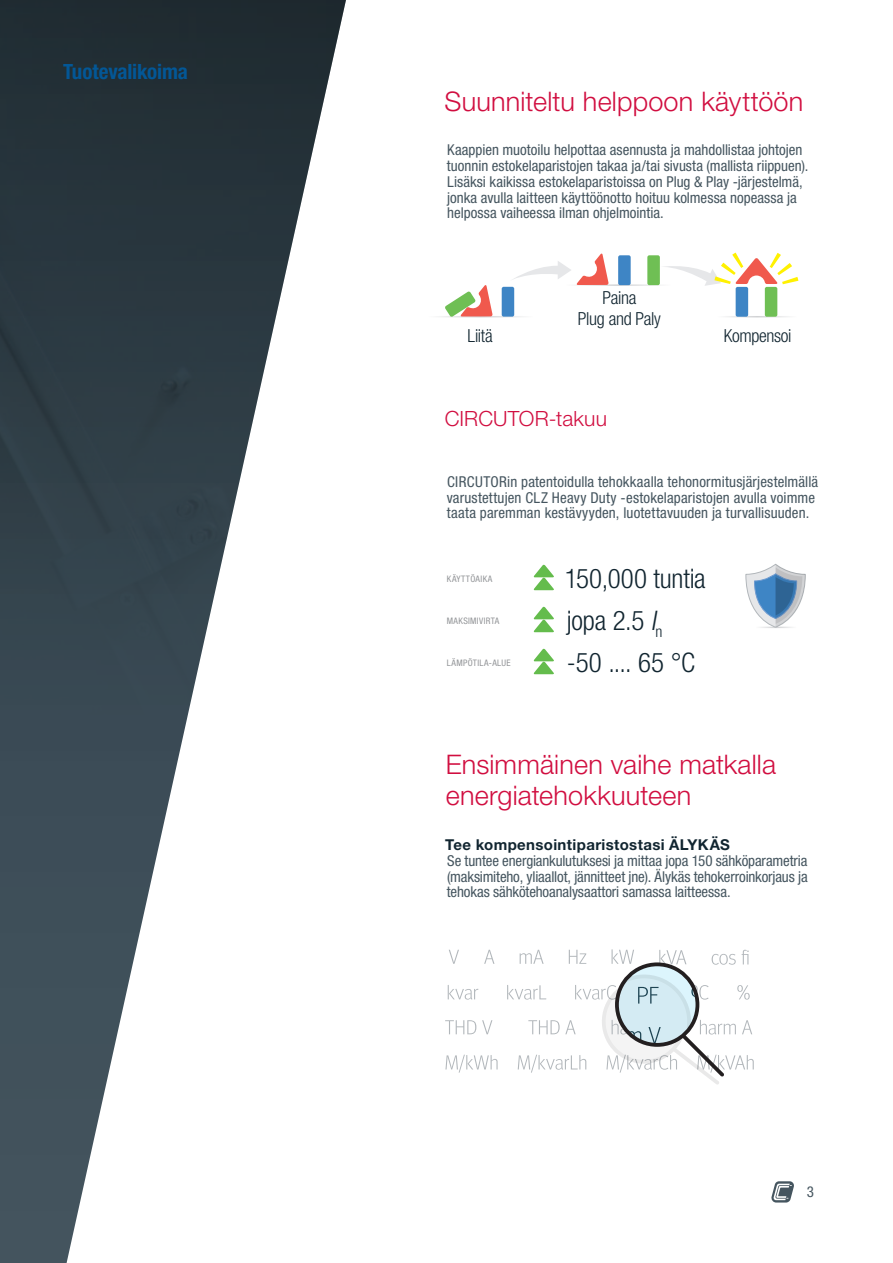
<style>
.page{position:relative;width:893px;height:1263px;background:#fff}
.page>*{position:absolute;margin:0;border:0;box-sizing:border-box;transform-origin:0 0}
.t1{font:300 27px/31.5px "Helvetica Neue";letter-spacing:.005em;color:#d10e40}
.t2{font:300 condensed 27px/42px "Helvetica Neue";letter-spacing:-.005em;color:#112530}
.t3{font:700 condensed 21px "Helvetica Neue";color:#035796}
.t4{font:300 21px "Helvetica Neue";letter-spacing:.005em;color:#d10e40}
.t5{font:300 condensed 18px/21px "Helvetica Neue";letter-spacing:-.02em;color:#112530;text-align:center}
.t6{font:condensed 15px/15.8px "Helvetica Neue";letter-spacing:.005em;color:#45555f}
.t7{font:700 15px "Helvetica Neue";letter-spacing:.025em;color:#112530}
.t8{font:condensed 9px "Helvetica Neue";letter-spacing:.05em;color:#939598}
.s1{font-style:italic}
</style>
<div class="page">
<img style="left:0;top:0;width:346px;height:1263px">
<svg style="left:449px;top:950px;width:10px;height:14px"></svg>
<svg style="left:484px;top:950px;width:10px;height:14px"></svg>
<svg style="left:520px;top:950px;width:24px;height:14px"></svg>
<svg style="left:569px;top:950px;width:17px;height:14px"></svg>
<svg style="left:612px;top:949px;width:22px;height:15px"></svg>
<svg style="left:659px;top:950px;width:27px;height:14px"></svg>
<svg style="left:712px;top:950px;width:37px;height:15px"></svg>
<svg style="left:445px;top:1020px;width:47px;height:14px"></svg>
<svg style="left:445px;top:1055px;width:53px;height:17px"></svg>
<svg style="left:448px;top:985px;width:30px;height:15px"></svg>
<svg style="left:617px;top:964px;width:80px;height:81px"></svg>
<svg style="left:507px;top:974px;width:247px;height:110px"></svg>
<hr style="left:427px;top:316px;width:106px;height:1px;background:#d1d2d4">
<hr style="left:565px;top:284px;width:105px;height:2px;background:#d1d2d4">
<hr style="left:717px;top:316px;width:79px;height:1px;background:#d1d2d4">
<div style="left:502px;top:287px;width:12px;height:30px;background:#3e85c5;border-radius:2px"></div>
<svg style="left:445px;top:285px;width:48px;height:32px"></svg>
<div style="left:618px;top:255px;width:13px;height:30px;background:#3e85c5;border-radius:2px"></div>
<div style="left:647px;top:255px;width:13px;height:30px;background:#6fbf54;border-radius:2px"></div>
<svg style="left:512px;top:253px;width:97px;height:32px"></svg>
<div style="left:736px;top:287px;width:12px;height:30px;background:#3e85c5;border-radius:2px"></div>
<div style="left:765px;top:287px;width:12px;height:30px;background:#6fbf54;border-radius:2px"></div>
<svg style="left:660px;top:253px;width:138px;height:33px"></svg>
<svg style="left:745px;top:564px;width:61px;height:64px"></svg>
<svg style="left:533px;top:564px;width:21px;height:26px"></svg>
<svg style="left:533px;top:606px;width:21px;height:26px"></svg>
<svg style="left:533px;top:648px;width:21px;height:26px"></svg>
<svg style="left:771px;top:1181px;width:23px;height:21px"></svg>
<h2 class="t3" style="left:63px;top:59px;width:126px">Tuotevalikoima</h2>
<h1 class="t1" style="left:444px;top:85px;width:360px">Suunniteltu helppoon käyttöön</h1>
<p class="t6" style="left:447px;top:142px;width:363px">Kaappien muotoilu helpottaa asennusta ja mahdollistaa johtojen tuonnin estokelaparistojen takaa ja/tai sivusta (mallista riippuen).<br>Lisäksi kaikissa estokelaparistoissa on Plug &amp; Play -järjestelmä, jonka avulla laitteen käyttöönotto hoituu kolmessa nopeassa ja helpossa vaiheessa ilman ohjelmointia.</p>
<p class="t5" style="left:467px;top:325px;width:27px">Liitä</p>
<p class="t5" style="left:578px;top:286px;width:85px">Paina<br>Plug and Paly</p>
<h2 class="t4" style="left:445px;top:406px;width:164px">CIRCUTOR-takuu</h2>
<p class="t5" style="left:724px;top:325px;width:69px">Kompensoi</p>
<p class="t6" style="left:447px;top:474px;width:373px">CIRCUTORin patentoidulla tehokkaalla tehonormitusjärjestelmällä varustettujen CLZ Heavy Duty -estokelaparistojen avulla voimme taata paremman kestävyyden, luotettavuuden ja turvallisuuden.</p>
<p class="t8" style="left:447px;top:573px;width:47px">Käyttöaika</p>
<p class="t8" style="left:447px;top:616px;width:17px">Maksimi</p>
<p class="t8" style="left:479px;top:616px;width:22px">virta</p>
<p class="t8" style="left:447px;top:658px;width:56px">Lämp ötila-alue</p>
<h1 class="t2" style="left:565px;top:557px;width:142px">150,000 tuntia jopa 2.5 <span class="s1">I</span><sub>n<br></sub>-50 .... 65 °C</h1>
<h1 class="t1" style="left:446px;top:748px;width:332px">Ensimmäinen vaihe matkalla energiatehokkuuteen</h1>
<p class="t7" style="left:445px;top:835px;width:286px">Tee kompensointiparistostasi ÄLYKÄS</p>
<p class="t6" style="left:447px;top:852px;width:362px;text-align:justify">Se tuntee energiankulutuksesi ja mittaa jopa 150 sähköparametria (maksimiteho, yliaallot, jännitteet jne). Älykäs tehokerroinkorjaus ja tehokas sähkötehoanalysaattori samassa laitteessa.</p>
<p class="t6" style="left:807px;top:1184px;width:9px">3</p>
</div>
